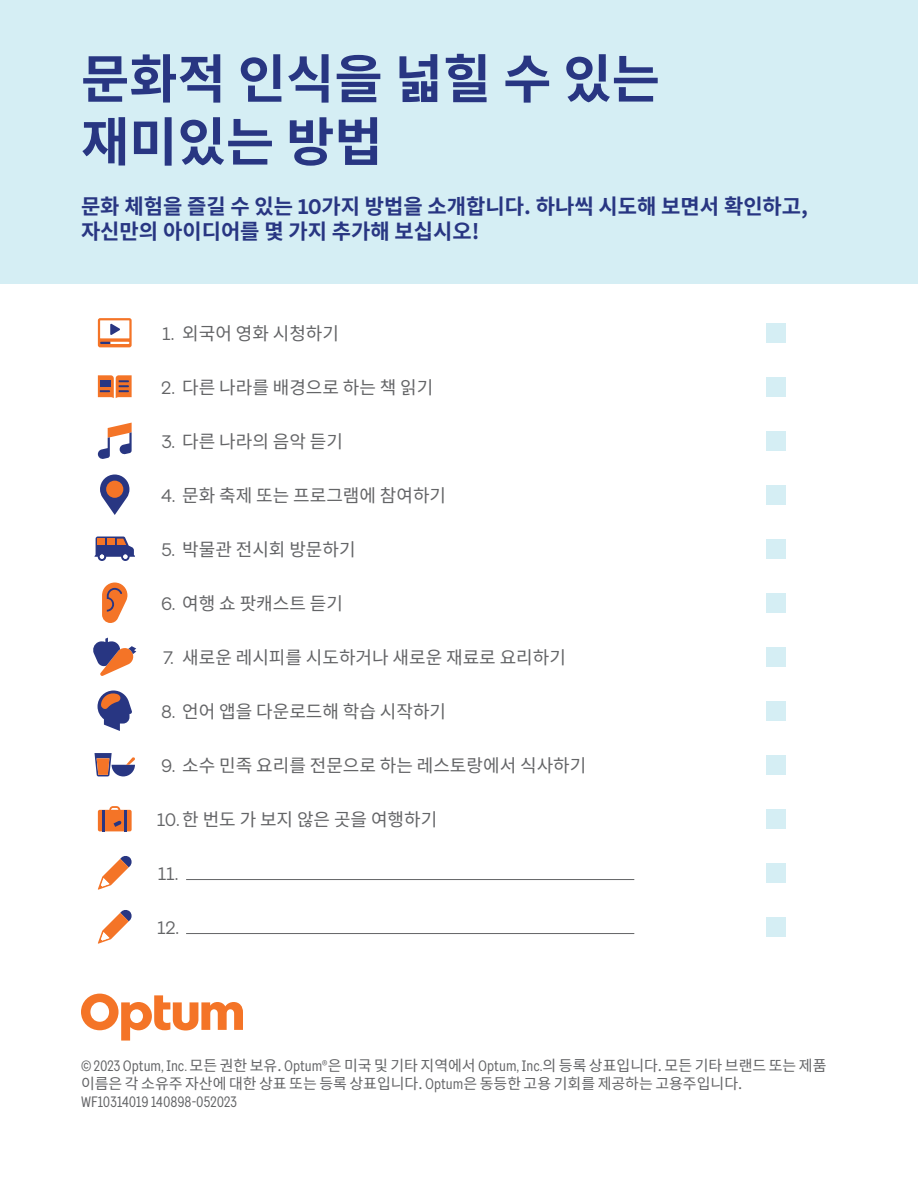
<style>
.page{position:relative;width:918px;height:1188px;background:#fff}
.page>*{position:absolute;margin:0;border:0;box-sizing:border-box;transform-origin:0 0}
.t1{font:700 52.5px/63px "Noto Sans CJ Kkr";color:#283682}
.t2{font:700 21px/25.5px "Noto Sans CJ Kkr";color:#283682}
.Table{font:18px "Noto Sans CJ Kkr";color:#636466}
.Table-2{font:18px "Optum Sans";color:#636466}
.t3{font:15px/18px "Noto Sans CJ Kkr";color:#636466}
.t4{font:15px "Optum Sans Cond";color:#636466}
.s1{font-family:"Optum Sans"}
.s2{font-family:"Optum Sans Cond"}
</style>
<div class="page">
<svg style="left:98px;top:318px;width:34px;height:29px"></svg>
<div style="left:100px;top:320px;width:29px;height:18px;background:#fff"></div>
<svg style="left:100px;top:342px;width:29px;height:2px"></svg>
<svg style="left:110px;top:324px;width:10px;height:11px"></svg>
<div style="left:766px;top:323px;width:20px;height:20px;background:#d5eef4"></div>
<svg style="left:98px;top:375px;width:34px;height:23px"></svg>
<div style="left:100px;top:380px;width:11px;height:7px;background:#283682"></div>
<div style="left:766px;top:377px;width:20px;height:20px;background:#d5eef4"></div>
<svg style="left:98px;top:423px;width:34px;height:36px"></svg>
<div style="left:766px;top:431px;width:20px;height:20px;background:#d5eef4"></div>
<svg style="left:100px;top:475px;width:29px;height:40px"></svg>
<div style="left:106px;top:481px;width:17px;height:17px;background:#f47427;border-radius:50%"></div>
<div style="left:766px;top:485px;width:20px;height:20px;background:#d5eef4"></div>
<svg style="left:94px;top:537px;width:41px;height:24px"></svg>
<div style="left:766px;top:539px;width:20px;height:20px;background:#d5eef4"></div>
<svg style="left:102px;top:583px;width:25px;height:40px"></svg>
<div style="left:766px;top:593px;width:20px;height:20px;background:#d5eef4"></div>
<svg style="left:93px;top:638px;width:43px;height:38px"></svg>
<div style="left:766px;top:647px;width:20px;height:20px;background:#d5eef4"></div>
<svg style="left:98px;top:691px;width:34px;height:40px"></svg>
<div style="left:766px;top:701px;width:20px;height:20px;background:#d5eef4"></div>
<svg style="left:95px;top:753px;width:40px;height:23px"></svg>
<div style="left:766px;top:755px;width:20px;height:20px;background:#d5eef4"></div>
<svg style="left:98px;top:806px;width:34px;height:25px"></svg>
<div style="left:766px;top:809px;width:20px;height:20px;background:#d5eef4"></div>
<svg style="left:98px;top:856px;width:34px;height:34px"></svg>
<hr style="left:186px;top:879px;width:448px;height:1px;background:#636466">
<div style="left:766px;top:863px;width:20px;height:20px;background:#d5eef4"></div>
<svg style="left:98px;top:910px;width:34px;height:34px"></svg>
<hr style="left:186px;top:933px;width:448px;height:1px;background:#636466">
<div style="left:766px;top:917px;width:20px;height:20px;background:#d5eef4"></div>
<div style="left:0;top:0;width:918px;height:284px;background:#d5eef4"></div>
<svg style="left:81px;top:994px;width:162px;height:47px"></svg>
<h1 class="t1" style="left:81px;top:48px;width:580px">문화적 인식을 넓힐 수 있는 재미있는 방법</h1>
<h2 class="t2" style="left:81px;top:194px;width:729px">문화 체험을 즐길 수 있는 <span class="s1">10</span>가지 방법을 소개합니다. 하나씩 시도해 보면서 확인하고, 자신만의 아이디어를 몇 가지 추가해 보십시오!</h2>
<p class="Table" style="left:162px;top:323px;width:178px"><span class="s1">1.</span> 외국어 영화 시청하기</p>
<p class="Table" style="left:162px;top:377px;width:273px"><span class="s1">2.</span> 다른 나라를 배경으로 하는 책 읽기</p>
<p class="Table" style="left:162px;top:431px;width:183px"><span class="s1">3.</span> 다른 나라의 음악 듣기</p>
<p class="Table" style="left:161px;top:485px;width:287px"><span class="s1">4.</span> 문화 축제 또는 프로그램에 참여하기</p>
<p class="Table" style="left:162px;top:539px;width:196px"><span class="s1">5.</span> 박물관 전시회 방문하기</p>
<p class="Table" style="left:161px;top:593px;width:183px"><span class="s1">6.</span> 여행 쇼 팟캐스트 듣기</p>
<p class="Table-2" style="left:163px;top:646px;width:13px">7.</p>
<p class="Table" style="left:182px;top:647px;width:385px">새로운 레시피를 시도하거나 새로운 재료로 요리하기</p>
<p class="Table" style="left:161px;top:701px;width:286px"><span class="s1">8.</span> 언어 앱을 다운로드해 학습 시작하기</p>
<p class="Table" style="left:161px;top:755px;width:427px"><span class="s1">9.</span> 소수 민족 요리를 전문으로 하는 레스토랑에서 식사하기</p>
<p class="Table" style="left:157px;top:809px;width:282px"><span class="s1">10.</span>한 번도 가 보지 않은 곳을 여행하기</p>
<p class="Table-2" style="left:158px;top:862px;width:22px">11.</p>
<p class="Table-2" style="left:157px;top:916px;width:23px">12.</p>
<p class="t3" style="left:81px;top:1057px;width:747px"><span class="s2">© 2023 Optum, Inc.</span> 모든 권한 보유. <span class="s2">Optum®</span>은 미국 및 기타 지역에서 <span class="s2">Optum, Inc.</span>의 등록 상표입니다. 모든 기타 브랜드 또는 제품 이름은 각 소유주 자산에 대한 상표 또는 등록 상표입니다. <span class="s2">Optum</span>은 동등한 고용 기회를 제공하는 고용주입니다.</p>
<p class="t4" style="left:81px;top:1093px;width:157px">WF10314019 140898-052023</p>
</div>
